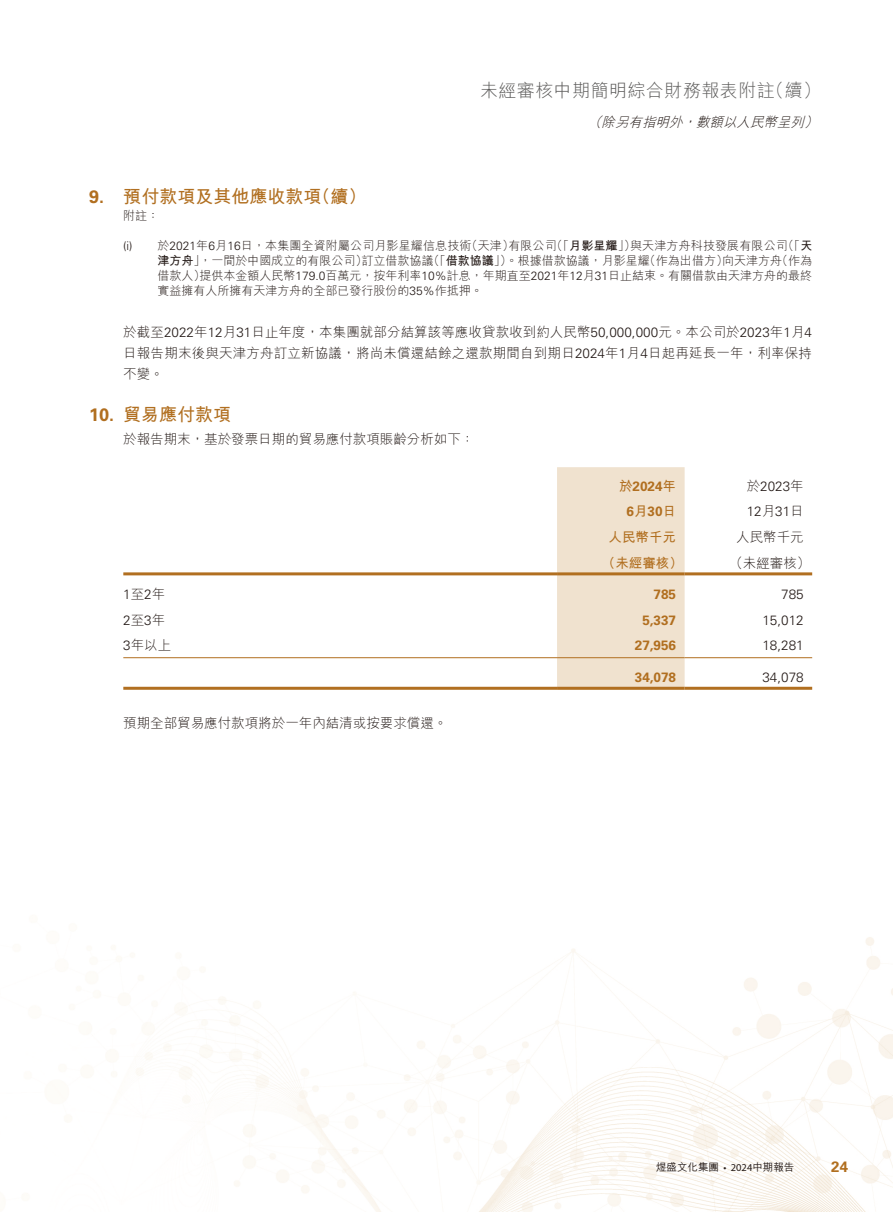
<style>
.page{position:relative;width:893px;height:1212px;background:#fff}
.page>*{position:absolute;margin:0;border:0;box-sizing:border-box;transform-origin:0 0}
.t1{font:700 18px "M Hei HK";color:#b16f20}
.t2{font:300 18px "M Hei HK";letter-spacing:.025em;color:#595857}
.t3{font:700 18px "Univers LT Std";color:#b16f20}
.t4{font:700 15px "Univers LT Std";color:#b16f20}
.t5{font:300 13.5px/21px "M Hei HK";color:#231916;text-align:justify}
.t6{font:300 13.5px/25.5px "Univers LT Std";color:#231916}
.t7{font:700 13.5px/25.5px "Univers LT Std";color:#b16f20;text-align:center}
.t8{font:italic 300 13.5px "M Hei HK";color:#231916}
.t9{font:700 13.5px "M Hei HK";color:#b16f20}
.t10{font:300 12px/15px "M Hei HK";color:#231916}
.t11{font:300 12px "Univers LT Std";color:#231916}
.t12{font:500 10.5px "M Hei HK";color:#231916}
.s1{font-weight:700}
.s2{font-family:"Univers LT Std"}
.s3{font-family:"M Hei HK"}
.s4{font-family:"Myriad Pro";font-weight:400}
</style>
<div class="page">
<img style="left:123px;top:572px;width:770px;height:640px">
<div style="left:557px;top:467px;width:128px;height:220px;background:#f0e2cf"></div>
<hr style="left:123px;top:572px;width:434px;height:3px;background:#b16f20">
<hr style="left:557px;top:572px;width:128px;height:3px;background:#b16f20">
<hr style="left:685px;top:572px;width:127px;height:3px;background:#b16f20">
<hr style="left:123px;top:657px;width:434px;height:1px;background:#b16f20">
<hr style="left:557px;top:657px;width:128px;height:1px;background:#b16f20">
<hr style="left:685px;top:657px;width:127px;height:1px;background:#b16f20">
<hr style="left:123px;top:687px;width:434px;height:3px;background:#b16f20">
<hr style="left:557px;top:687px;width:128px;height:3px;background:#b16f20">
<hr style="left:685px;top:687px;width:127px;height:3px;background:#b16f20">
<h1 class="t2" style="left:766px;top:81px;width:56px">（續(</h1>
<h1 class="t2" style="left:480px;top:81px;width:296px">未經審核中期簡明綜合財務報表附註</h1>
<p class="t8" style="left:588px;top:115px;width:19px">（</p>
<p class="t8" style="left:804px;top:115px;width:19px">(</p>
<p class="t8" style="left:696px;top:115px;width:113px">數額以人民幣呈列</p>
<p class="t8" style="left:601px;top:115px;width:86px">除另有指明外</p>
<p class="t8" style="left:682px;top:115px;width:19px">，</p>
<h1 class="t3" style="left:89px;top:186px;width:17px">9.</h1>
<h1 class="t3" style="left:89px;top:404px;width:27px">10.</h1>
<h1 class="t1" style="left:123px;top:183px;width:199px">預付款項及其他應收款項</h1>
<h1 class="t1" style="left:312px;top:183px;width:55px">（續(</h1>
<p class="t10" style="left:123px;top:208px;width:37px">附註：</p>
<p class="t11" style="left:123px;top:239px;width:11px">) i(</p>
<p class="t10" style="left:630px;top:238px;width:159px">與天津方舟科技發展有限公司</p>
<p class="t10" style="left:466px;top:238px;width:50px">（天津）</p>
<p class="t10" style="left:551px;top:238px;width:87px">（「<span class="s1">月影星耀</span>」）</p>
<p class="t10" style="left:782px;top:238px;width:32px">（「<span class="s1">天</span></p>
<p class="t10" style="left:157px;top:238px;width:316px">於<span class="s2">2021</span>年月<span class="s2">6 16</span>日，本集團全資附屬公司月影星耀信息技術</p>
<p class="t10" style="left:508px;top:238px;width:50px">有限公司</p>
<p class="t10" style="left:722px;top:253px;width:62px">向天津方舟</p>
<p class="t10" style="left:199px;top:253px;width:614px;text-indent:-42px"><span class="s1">津方舟</span>，」一間於中國成立的有限公司）<br>提供本金額人民幣<span class="s2">179.0</span>百萬元，按年利率<span class="s2">10%</span>計息，年期直至<span class="s2">2021</span>年<span class="s2">12</span>月<span class="s2">31</span>日止結束。有關借款由天津方舟的最終</p>
<p class="t10" style="left:428px;top:253px;width:224px">（「<span class="s1">借款協議</span>」）。根據借款協議，月影星耀</p>
<p class="t10" style="left:644px;top:253px;width:86px">（作為出借方）</p>
<p class="t10" style="left:776px;top:253px;width:38px">（作為</p>
<p class="t10" style="left:362px;top:253px;width:74px">訂立借款協議</p>
<p class="t10" style="left:157px;top:268px;width:327px">借款人）<br>實益擁有人所擁有天津方舟的全部已發行股份的<span class="s2">35%</span>作抵押。</p>
<p class="t5" style="left:123px;top:322px;width:690px">於截至<span class="s2">2022</span>年<span class="s2">12</span>月<span class="s2">31</span>日止年度，本集團就部分結算該等應收貸款收到約人民幣<span class="s2">50,000,000</span>元。本公司於<span class="s2">2023</span>年月<span class="s2">1 4</span>日報告期末後與天津方舟訂立新協議，將尚未償還結餘之還款期間自到期日<span class="s2">2024</span>年月<span class="s2">1 4</span>日起再延長一年，利率保持不變。</p>
<h1 class="t1" style="left:123px;top:402px;width:109px">貿易應付款項</h1>
<p class="t5" style="left:123px;top:429px;width:353px">於報告期末，基於發票日期的貿易應付款項賬齡分析如下：</p>
<p class="t7" style="left:619px;top:474px;width:59px"><span class="s3">於</span>2024<span class="s3">年月</span>6 30<span class="s3">日</span></p>
<p class="t6" style="left:747px;top:473px;width:59px"><span class="s3">於</span>2023<span class="s3">年<br></span>12<span class="s3">月</span>31<span class="s3">日</span></p>
<p class="t5" style="left:736px;top:526px;width:69px">人民幣千元</p>
<p class="t9" style="left:609px;top:527px;width:69px">人民幣千元</p>
<p class="t9" style="left:602px;top:553px;width:82px">（未經審核）</p>
<p class="t5" style="left:729px;top:552px;width:82px">（未經審核(</p>
<p class="t5" style="left:123px;top:583px;width:44px">至<span class="s2">1</span> 年<span class="s2">2</span></p>
<p class="t7" style="left:654px;top:582px;width:24px">785</p>
<p class="t6" style="left:781px;top:582px;width:24px">785</p>
<p class="t5" style="left:123px;top:609px;width:44px">至<span class="s2">2</span> 年<span class="s2">3</span></p>
<p class="t7" style="left:642px;top:607px;width:35px">5,337</p>
<p class="t6" style="left:762px;top:607px;width:43px">15,012</p>
<p class="t5" style="left:123px;top:634px;width:50px"><span class="s2">3</span>年以上</p>
<p class="t7" style="left:635px;top:633px;width:43px">27,956</p>
<p class="t6" style="left:762px;top:633px;width:43px">18,281</p>
<p class="t7" style="left:635px;top:664px;width:43px">34,078</p>
<p class="t6" style="left:762px;top:664px;width:43px">34,078</p>
<p class="t5" style="left:123px;top:713px;width:326px">預期全部貿易應付款項將於一年內結清或按要求償還。</p>
<p class="t12" style="left:656px;top:1159px;width:140px">煜盛文化集團 <span class="s4">• 2024</span>中期報告</p>
<p class="t4" style="left:831px;top:1158px;width:18px">24</p>
</div>
